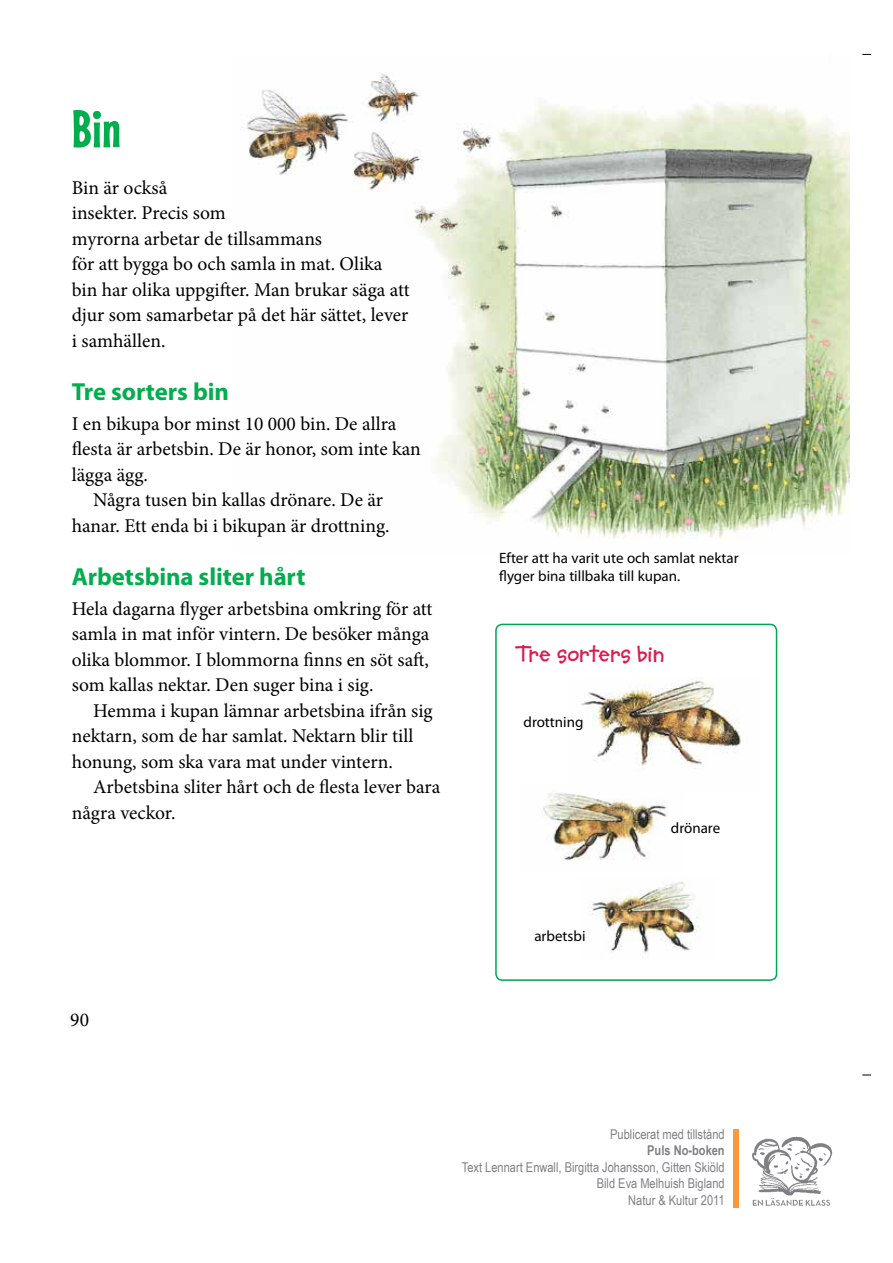
<style>
.page{position:relative;width:893px;height:1263px;background:#fff}
.page>*{position:absolute;margin:0;border:0;box-sizing:border-box;transform-origin:0 0}
.t1{font:54px "Las Vegas OT Jackpot";color:#00ae4d}
.t2{font:700 24.75px "Myriad Pro";letter-spacing:-.005em;color:#00ae4d}
.t3{font:700 24px "Soup Bone";color:#da1d52}
.t4{font:19.5px/25.5px "Minion Pro";color:#000}
.t5{font:15px/18px "Myriad Pro";color:#000}
.t6{font:13.5px/16.5px "Arial Narrow";color:#7e8083;text-align:right}
.t7{font:700 13.5px "Arial Narrow";color:#7e8083}
</style>
<div class="page">
<img style="left:752px;top:1136px;width:81px;height:70px">
<div style="left:733px;top:1129px;width:6px;height:78px;background:#f89a3a"></div>
<div style="left:495px;top:624px;width:282px;height:357px;border:2px solid #00a651;border-radius:6px"></div>
<img style="left:246px;top:72px;width:604px;height:467px">
<img style="left:590px;top:882px;width:111px;height:75px">
<img style="left:543px;top:793px;width:125px;height:68px">
<img style="left:567px;top:679px;width:174px;height:115px">
<svg style="left:862px;top:53px;width:9px;height:2px"></svg>
<svg style="left:862px;top:1074px;width:9px;height:2px"></svg>
<h1 class="t1" style="left:72px;top:100px;width:51px">Bin</h1>
<p class="t4" style="left:72px;top:175px;width:339px">Bin är också<br>insekter. Precis som<br>myrorna arbetar de tillsammans<br>för att bygga bo och samla in mat. Olika bin har olika uppgifter. Man brukar säga att djur som samarbetar på det här sättet, lever i samhällen.</p>
<p class="t2" style="left:72px;top:375px;width:159px">Tre sorters bin</p>
<p class="t4" style="left:72px;top:411px;width:326px">I en bikupa bor minst 10 000 bin. De allra</p>
<p class="t4" style="left:72px;top:436px;width:351px">flesta är arbetsbin. De är honor, som inte kan</p>
<p class="t4" style="left:72px;top:462px;width:78px">lägga ägg.</p>
<p class="t4" style="left:93px;top:487px;width:291px">Några tusen bin kallas drönare. De är</p>
<p class="t4" style="left:72px;top:513px;width:319px">hanar. Ett enda bi i bikupan är drottning.</p>
<p class="t2" style="left:72px;top:560px;width:235px">Arbetsbina sliter hårt</p>
<p class="t4" style="left:72px;top:596px;width:362px">Hela dagarna flyger arbetsbina omkring för att samla in mat inför vintern. De besöker många olika blommor. I blommorna finns en söt saft, som kallas nektar. Den suger bina i sig.</p>
<p class="t4" style="left:72px;top:698px;width:362px;text-indent:21px">Hemma i kupan lämnar arbetsbina ifrån sig nektarn, som de har samlat. Nektarn blir till honung, som ska vara mat under vintern.</p>
<p class="t4" style="left:72px;top:774px;width:370px;text-indent:21px">Arbetsbina sliter hårt och de flesta lever bara några veckor.</p>
<p class="t4" style="left:70px;top:1007px;width:21px">90</p>
<p class="t5" style="left:499px;top:549px;width:241px">Efter att ha varit ute och samlat nektar flyger bina tillbaka till kupan.</p>
<p class="t3" style="left:517px;top:640px;width:149px">Tre sorters bin</p>
<p class="t5" style="left:523px;top:713px;width:61px">drottning</p>
<p class="t5" style="left:534px;top:926px;width:53px">arbetsbi</p>
<p class="t5" style="left:671px;top:818px;width:51px">drönare</p>
<p class="t6" style="left:610px;top:1125px;width:116px">Publicerat med tillstånd</p>
<p class="t7" style="left:647px;top:1140px;width:79px">Puls No-boken</p>
<p class="t6" style="left:462px;top:1158px;width:264px">Text Lennart Enwall, Birgitta Johansson, Gitten Skiöld<br>Bild Eva Melhuish Bigland<br>Natur &amp; Kultur 2011</p>
</div>
